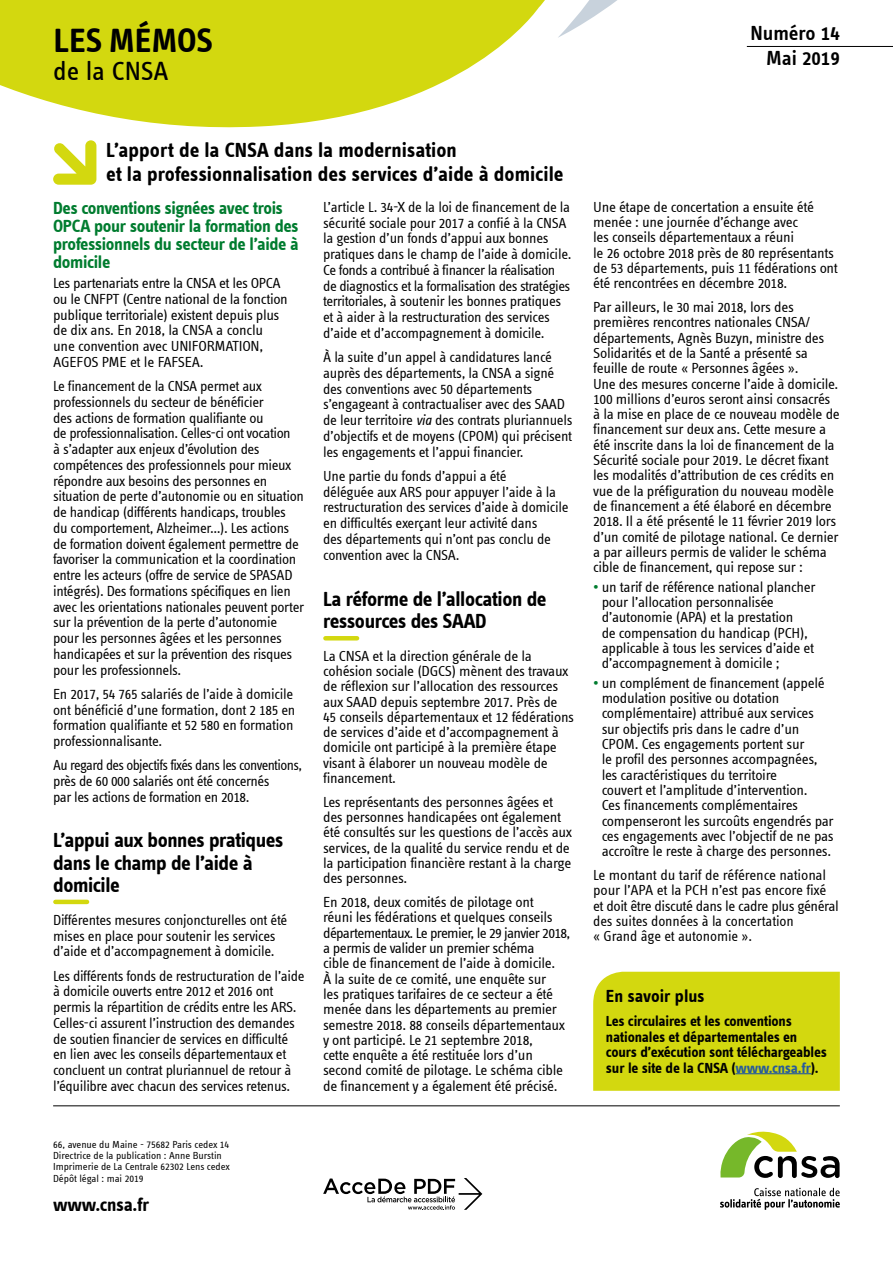
<style>
.page{position:relative;width:893px;height:1263px;background:#fff}
.page>*{position:absolute;margin:0;border:0;box-sizing:border-box;transform-origin:0 0}
.t1{font:700 34.65px "Info Text";letter-spacing:.015em;color:#000}
.t2{font:27.15px "Info Text Offc";letter-spacing:-.01em;color:#000}
.Petit_Titre_H2{font:700 21px/22.5px "Info Text Offc";letter-spacing:-.02em;color:#000}
.Petit_Titre_H2-2{font:700 21px/24px "Info Text Offc";color:#000}
.t3{font:600 21px/25.2px "Info Text Offc";color:#000;text-align:right}
.Source{font:700 19.2px "Info Text Offc";letter-spacing:-.015em;color:#000}
.Sous-titre_H3{font:700 18px/18px "Info Text Offc";letter-spacing:-.02em;color:#007c2f}
.Sous-titre_H3-2{font:700 18px "Info Text Offc";letter-spacing:-.005em;color:#000}
.Texte_courant{font:15px/15.3px "Info Text Offc";letter-spacing:-.025em;color:#000}
.En_savoir_plus_texte{font:700 15px/15.8px "Info Text Offc";letter-spacing:-.015em;color:#000}
.Texte_courant-2{font:15px/15.8px "Info Text Offc";letter-spacing:-.025em;color:#000;scale:.95 1}
.t4{font:10.5px "Info Text Offc";letter-spacing:-.005em;color:#000}
.s1{font-style:italic}
.s2{color:#007c2f}
.s3{color:#275b9b}
</style>
<div class="page">
<svg style="left:0;top:0;width:545px;height:128px;fill:#d3d80f"></svg>
<svg style="left:558px;top:0;width:59px;height:38px"></svg>
<hr style="left:747px;top:46px;width:146px;height:1px;background:#000">
<hr style="left:53px;top:1105px;width:787px;height:1px;background:#000">
<svg style="left:53px;top:140px;width:43px;height:45px"></svg>
<div style="left:593px;top:972px;width:247px;height:119px;background:#d3d80f"></div>
<hr style="left:55px;top:900px;width:32px;height:4px;background:#d3d80f">
<hr style="left:325px;top:636px;width:32px;height:4px;background:#d3d80f">
<hr style="left:736px;top:1073px;width:75px;height:1px;background:#275b9b">
<svg style="left:323px;top:1178px;width:159px;height:32px"></svg>
<svg style="left:720px;top:1188px;width:120px;height:22px"></svg>
<svg style="left:720px;top:1132px;width:120px;height:46px"></svg>
<h1 class="t1" style="left:53px;top:21px;width:161px">LES MÉMOS</h1>
<h2 class="t2" style="left:53px;top:56px;width:117px">de la CNSA</h2>
<h3 class="t3" style="left:750px;top:20px;width:91px">Numéro 14<br>Mai 2019</h3>
<h3 class="Petit_Titre_H2-2" style="left:106px;top:138px;width:459px">L’apport de la CNSA dans la modernisation<br>et la professionnalisation des services d’aide à domicile</h3>
<h3 class="Sous-titre_H3" style="left:53px;top:199px;width:247px">Des conventions signées avec trois<br>OPCA pour soutenir la formation des professionnels du secteur de l’aide à domicile</h3>
<p class="Texte_courant" style="left:53px;top:275px;width:236px;line-height:15.8px">Les partenariats entre la CNSA et les OPCA ou le CNFPT (Centre national de la fonction publique territoriale) existent depuis plus de dix ans. En 2018, la CNSA a conclu une convention avec UNIFORMATION, AGEFOS PME et le FAFSEA.</p>
<p class="Texte_courant" style="left:53px;top:378px;width:253px;line-height:15.8px">Le financement de la CNSA permet aux professionnels du secteur de bénéficier<br>des actions de formation qualifiante ou<br>de professionnalisation. Celles-ci ont vocation<br>à s’adapter aux enjeux d’évolution des compétences des professionnels pour mieux répondre aux besoins des personnes en situation de perte d’autonomie ou en situation de handicap (différents handicaps, troubles<br>du comportement, Alzheimer…). Les actions de formation doivent également permettre de favoriser la communication et la coordination entre les acteurs (offre de service de SPASAD intégrés). Des formations spécifiques en lien avec les orientations nationales peuvent porter sur la prévention de la perte d’autonomie pour les personnes âgées et les personnes handicapées et sur la prévention des risques pour les professionnels.</p>
<p class="Texte_courant" style="left:53px;top:686px;width:244px;line-height:15.8px">En 2017, 54 765 salariés de l’aide à domicile ont bénéficié d’une formation, dont 2 185 en formation qualifiante et 52 580 en formation professionnalisante.</p>
<p class="Texte_courant-2" style="left:53px;top:758px;width:263px">Au regard des objectifs fixés dans les conventions, près de 60 000 salariés ont été concernés<br>par les actions de formation en 2018.</p>
<h2 class="Petit_Titre_H2" style="left:53px;top:829px;width:232px">L’appui aux bonnes pratiques dans le champ de l’aide à domicile</h2>
<p class="Texte_courant" style="left:53px;top:912px;width:236px;line-height:15.8px">Différentes mesures conjoncturelles ont été mises en place pour soutenir les services d’aide et d’accompagnement à domicile.</p>
<p class="Texte_courant" style="left:53px;top:968px;width:253px;line-height:15.8px">Les différents fonds de restructuration de l’aide à domicile ouverts entre 2012 et 2016 ont permis la répartition de crédits entre les ARS.<br>Celles-ci assurent l’instruction des demandes de soutien financier de services en difficulté en lien avec les conseils départementaux et concluent un contrat pluriannuel de retour à l’équilibre avec chacun des services retenus.</p>
<p class="Texte_courant" style="left:323px;top:199px;width:250px;line-height:15.8px">L’article L. 34-X de la loi de financement de la sécurité sociale pour 2017 a confié à la CNSA la gestion d’un fonds d’appui aux bonnes pratiques dans le champ de l’aide à domicile.<br>Ce fonds a contribué à financer la réalisation de diagnostics et la formalisation des stratégies territoriales, à soutenir les bonnes pratiques et à aider à la restructuration des services d’aide et d’accompagnement à domicile.</p>
<p class="Texte_courant" style="left:323px;top:349px;width:251px;line-height:15.8px">À la suite d’un appel à candidatures lancé auprès des départements, la CNSA a signé des conventions avec 50 départements s’engageant à contractualiser avec des SAAD de leur territoire <span class="s1">via</span> des contrats pluriannuels d’objectifs et de moyens (CPOM) qui précisent les engagements et l’appui financier.</p>
<p class="Texte_courant" style="left:323px;top:468px;width:247px;line-height:15.8px">Une partie du fonds d’appui a été<br>déléguée aux ARS pour appuyer l’aide à la restructuration des services d’aide à domicile en difficultés exerçant leur activité dans<br>des départements qui n’ont pas conclu de convention avec la CNSA.</p>
<h2 class="Petit_Titre_H2" style="left:323px;top:588px;width:225px">La réforme de l’allocation de ressources des SAAD</h2>
<p class="Texte_courant" style="left:323px;top:648px;width:252px">La CNSA et la direction générale de la cohésion sociale (DGCS) mènent des travaux de réflexion sur l’allocation des ressources aux SAAD depuis septembre 2017. Près de 45 conseils départementaux et 12 fédérations de services d’aide et d’accompagnement à domicile ont participé à la première étape visant à élaborer un nouveau modèle de financement.</p>
<p class="Texte_courant" style="left:323px;top:794px;width:250px">Les représentants des personnes âgées et des personnes handicapées ont également été consultés sur les questions de l’accès aux services, de la qualité du service rendu et de la participation financière restant à la charge des personnes.</p>
<p class="Texte_courant" style="left:323px;top:894px;width:249px">En 2018, deux comités de pilotage ont<br>réuni les fédérations et quelques conseils départementaux. Le premier, le 29 janvier 2018, a permis de valider un premier schéma<br>cible de financement de l’aide à domicile.<br>À la suite de ce comité, une enquête sur<br>les pratiques tarifaires de ce secteur a été menée dans les départements au premier semestre 2018. 88 conseils départementaux y ont participé. Le 21 septembre 2018,<br>cette enquête a été restituée lors d’un second comité de pilotage. Le schéma cible de financement y a également été précisé.</p>
<p class="t4" style="left:53px;top:1139px;width:178px">66, avenue du Maine - 75682 Paris cedex 14</p>
<p class="t4" style="left:53px;top:1150px;width:170px">Directrice de la publication : Anne Burstin</p>
<p class="t4" style="left:53px;top:1161px;width:178px">Imprimerie de La Centrale 62302 Lens cedex</p>
<p class="t4" style="left:53px;top:1173px;width:92px">Dépôt légal : mai 2019</p>
<p class="Source" style="left:53px;top:1193px;width:98px">www.cnsa.fr</p>
<p class="Texte_courant" style="left:593px;top:199px;width:246px">Une étape de concertation a ensuite été menée : une journée d’échange avec<br>les conseils départementaux a réuni<br>le 26 octobre 2018 près de 80 représentants de 53 départements, puis 11 fédérations ont été rencontrées en décembre 2018.</p>
<p class="Texte_courant" style="left:593px;top:299px;width:248px">Par ailleurs, le 30 mai 2018, lors des premières rencontres nationales CNSA/ départements, Agnès Buzyn, ministre des Solidarités et de la Santé a présenté sa feuille de route « Personnes âgées ».<br>Une des mesures concerne l’aide à domicile.<br>100 millions d’euros seront ainsi consacrés à la mise en place de ce nouveau modèle de financement sur deux ans. Cette mesure a été inscrite dans la loi de financement de la Sécurité sociale pour 2019. Le décret fixant les modalités d’attribution de ces crédits en vue de la préfiguration du nouveau modèle de financement a été élaboré en décembre 2018. Il a été présenté le 11 février 2019 lors d’un comité de pilotage national. Ce dernier a par ailleurs permis de valider le schéma cible de financement, qui repose sur :</p>
<p class="Texte_courant" style="left:602px;top:579px;width:216px;text-indent:-9px"><span class="s2">•</span> un tarif de référence national plancher pour l’allocation personnalisée d’autonomie (APA) et la prestation<br>de compensation du handicap (PCH), applicable à tous les services d’aide et d’accompagnement à domicile ;</p>
<p class="Texte_courant" style="left:602px;top:675px;width:234px;text-indent:-9px"><span class="s2">•</span> un complément de financement (appelé modulation positive ou dotation complémentaire) attribué aux services sur objectifs pris dans le cadre d’un CPOM. Ces engagements portent sur<br>le profil des personnes accompagnées, les caractéristiques du territoire<br>couvert et l’amplitude d’intervention.<br>Ces financements complémentaires compenseront les surcoûts engendrés par ces engagements avec l’objectif de ne pas accroître le reste à charge des personnes.</p>
<p class="Texte_courant" style="left:593px;top:867px;width:247px">Le montant du tarif de référence national pour l’APA et la PCH n’est pas encore fixé et doit être discuté dans le cadre plus général des suites données à la concertation<br>« Grand âge et autonomie ».</p>
<h3 class="Sous-titre_H3-2" style="left:606px;top:985px;width:100px">En savoir plus</h3>
<p class="En_savoir_plus_texte" style="left:606px;top:1013px;width:222px">Les circulaires et les conventions nationales et départementales en cours d’exécution sont téléchargeables sur le site de la CNSA (<span class="s3">www.cnsa.fr</span>).</p>
</div>
